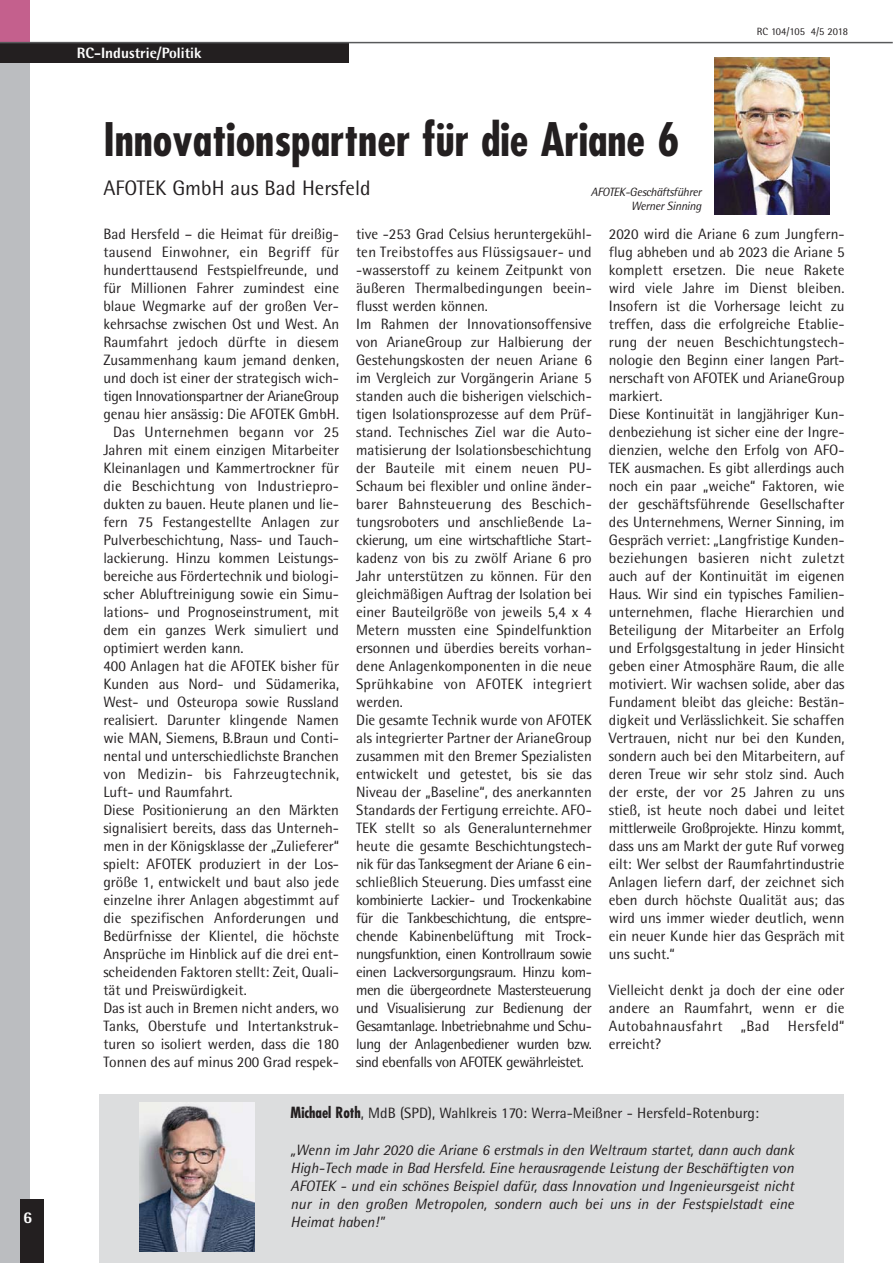
<style>
.page{position:relative;width:893px;height:1263px;background:#fff}
.page>*{position:absolute;margin:0;border:0;box-sizing:border-box;transform-origin:0 0}
.t1{font:700 condensed 45px "Futura";color:#231f20}
.t2{font:21px "AT Rotis Semi Sans";color:#231f20}
.t3{font:800 16.5px "AT Rotis Semi Sans";color:#fff}
.t4{font:15px/18px "AT Rotis Semi Sans";color:#231f20}
.t5{font:italic 15px/18px "AT Rotis Semi Sans";color:#231f20;text-align:justify}
.t6{font:15px "AT Rotis Semi Sans";letter-spacing:-.025em;color:#231f20}
.t7{font:15px "AT Rotis Semi Sans";letter-spacing:.02em;color:#231f20}
.t8{font:800 15px "AT Rotis Semi Sans";color:#fff}
.t9{font:italic 12px/13.5px "AT Rotis Semi Sans";letter-spacing:-.025em;color:#231f20;text-align:right}
.t10{font:10.5px "AT Rotis Semi Sans";color:#231f20}
.s1{font-family:"Futura";font-weight:700;font-stretch:condensed}
</style>
<div class="page">
<div style="left:0;top:0;width:30px;height:1263px;background:#bbbdc0"></div>
<div style="left:0;top:0;width:30px;height:43px;background:#c4608d"></div>
<div style="left:21px;top:1199px;width:23px;height:64px;background:#231f20"></div>
<div style="left:0;top:42px;width:349px;height:21px;background:#231f20"></div>
<hr style="left:0;top:42px;width:892px;height:1px;background:#58595b">
<img style="left:714px;top:57px;width:115px;height:157px">
<div style="left:99px;top:1094px;width:744px;height:169px;background:#dcddde"></div>
<img style="left:139px;top:1102px;width:115px;height:149px">
<p class="t3" style="left:23px;top:1212px;width:11px">6</p>
<p class="t8" style="left:77px;top:48px;width:126px">RC-Industrie/Politik</p>
<h1 class="t1" style="left:103px;top:120px;width:577px">Innovationspartner für die Ariane 6</h1>
<h2 class="t2" style="left:103px;top:180px;width:269px">AFOTEK GmbH aus Bad Hersfeld</h2>
<p class="t9" style="left:591px;top:187px;width:112px">AFOTEK-Geschäftsführer<br>Werner Sinning</p>
<p class="t10" style="left:757px;top:28px;width:93px">RC 104/105 4/5 2018</p>
<p class="t4" style="left:103px;top:227px;width:237px">Bad Hersfeld – die Heimat für dreißig-</p>
<p class="t4" style="left:103px;top:245px;width:237px">tausend Einwohner, ein Begriff für</p>
<p class="t4" style="left:103px;top:263px;width:237px">hunderttausend Festspielfreunde, und</p>
<p class="t4" style="left:103px;top:281px;width:237px">für Millionen Fahrer zumindest eine</p>
<p class="t4" style="left:103px;top:299px;width:237px">blaue Wegmarke auf der großen Ver -</p>
<p class="t4" style="left:103px;top:317px;width:237px">kehrsachse zwischen Ost und West. An</p>
<p class="t4" style="left:103px;top:335px;width:237px">Raumfahrt jedoch dürfte in diesem</p>
<p class="t4" style="left:103px;top:353px;width:237px">Zusammenhang kaum jemand denken,</p>
<p class="t4" style="left:103px;top:371px;width:237px">und doch ist einer der strategisch wich-</p>
<p class="t6" style="left:103px;top:391px;width:237px">tigen Innovationspartner der ArianeGroup</p>
<p class="t4" style="left:103px;top:407px;width:237px">genau hier ansässig: Die AFOTEK GmbH.</p>
<p class="t4" style="left:113px;top:425px;width:227px">Das Unternehmen begann vor 25</p>
<p class="t4" style="left:103px;top:443px;width:237px">Jahren mit einem einzigen Mitarbeiter</p>
<p class="t4" style="left:103px;top:461px;width:237px">Kleinanlagen und Kammertrockner für</p>
<p class="t4" style="left:103px;top:479px;width:237px">die Beschichtung von Industriepro -</p>
<p class="t4" style="left:103px;top:497px;width:237px">dukten zu bauen. Heute planen und lie-</p>
<p class="t4" style="left:103px;top:515px;width:237px">fern 75 Festangestellte Anlagen zur</p>
<p class="t4" style="left:103px;top:533px;width:237px">Pulverbeschichtung, Nass- und Tauch -</p>
<p class="t4" style="left:103px;top:551px;width:237px">lackierung. Hinzu kommen Leistungs -</p>
<p class="t4" style="left:103px;top:569px;width:237px">bereiche aus Fördertechnik und biologi-</p>
<p class="t4" style="left:103px;top:587px;width:237px">scher Abluftreinigung sowie ein Simu -</p>
<p class="t4" style="left:103px;top:605px;width:237px">lations- und Prognoseinstrument, mit</p>
<p class="t4" style="left:103px;top:623px;width:237px">dem ein ganzes Werk simuliert und</p>
<p class="t4" style="left:103px;top:641px;width:142px">optimiert werden kann.</p>
<p class="t4" style="left:103px;top:659px;width:237px">400 Anlagen hat die AFOTEK bisher für</p>
<p class="t4" style="left:103px;top:677px;width:237px">Kunden aus Nord- und Südamerika,</p>
<p class="t4" style="left:103px;top:695px;width:237px">West- und Osteuropa sowie Russland</p>
<p class="t4" style="left:103px;top:713px;width:237px">realisiert. Darunter klingende Namen</p>
<p class="t4" style="left:103px;top:731px;width:237px">wie MAN, Siemens, B.Braun und Conti -</p>
<p class="t4" style="left:103px;top:749px;width:237px">nental und unterschiedlichste Branchen</p>
<p class="t7" style="left:103px;top:769px;width:237px">von Medizin- bis Fahrzeugtechnik,</p>
<p class="t4" style="left:103px;top:785px;width:131px">Luft- und Raumfahrt.</p>
<p class="t4" style="left:103px;top:803px;width:237px">Diese Positionierung an den Märkten</p>
<p class="t4" style="left:103px;top:821px;width:237px">signalisiert bereits, dass das Unterneh -</p>
<p class="t4" style="left:103px;top:839px;width:237px">men in der Königsklasse der „Zulieferer“</p>
<p class="t4" style="left:103px;top:857px;width:237px">spielt: AFOTEK produziert in der Los -</p>
<p class="t4" style="left:103px;top:875px;width:237px">größe 1, entwickelt und baut also jede</p>
<p class="t4" style="left:103px;top:893px;width:237px">einzelne ihrer Anlagen abgestimmt auf</p>
<p class="t4" style="left:103px;top:911px;width:237px">die spezifischen Anforderungen und</p>
<p class="t4" style="left:103px;top:929px;width:237px">Bedürfnisse der Klientel, die höchste</p>
<p class="t4" style="left:103px;top:947px;width:237px">Ansprüche im Hinblick auf die drei ent-</p>
<p class="t4" style="left:103px;top:965px;width:237px">scheidenden Faktoren stellt: Zeit, Quali -</p>
<p class="t4" style="left:103px;top:983px;width:145px">tät und Preiswürdigkeit.</p>
<p class="t4" style="left:103px;top:1001px;width:237px">Das ist auch in Bremen nicht anders, wo</p>
<p class="t4" style="left:103px;top:1019px;width:237px">Tanks, Oberstufe und Intertank struk -</p>
<p class="t4" style="left:103px;top:1037px;width:237px">turen so isoliert werden, dass die 180</p>
<p class="t4" style="left:103px;top:1055px;width:237px">Tonnen des auf minus 200 Grad respek-</p>
<p class="t4" style="left:356px;top:227px;width:237px">tive -253 Grad Celsius heruntergekühl&shy;ten Treibstoffes aus Flüssigsauer- und -wasserstoff zu keinem Zeitpunkt von äußeren Thermalbedingungen beein&shy;flusst werden können.<br>Im Rahmen der Innovationsoffensive von ArianeGroup zur Halbierung der Gestehungskosten der neuen Ariane 6 im Vergleich zur Vorgängerin Ariane 5 standen auch die bisherigen vielschich&shy;tigen Isolationsprozesse auf dem Prüf - stand. Technisches Ziel war die Auto - matisierung der Isolationsbe schichtung der Bauteile mit einem neuen PU-Schaum bei flexibler und online änder&shy;barer Bahnsteuerung des Beschich - tungsroboters und anschließende La - ckie rung, um eine wirtschaftliche Start - kadenz von bis zu zwölf Ariane 6 pro Jahr unterstützen zu können. Für den gleichmäßigen Auftrag der Isolation bei einer Bauteilgröße von jeweils 5,4 x 4<br>Metern mussten eine Spindelfunktion ersonnen und überdies bereits vorhan&shy;dene Anlagenkomponenten in die neue Sprühkabine von AFOTEK integriert werden.<br>Die gesamte Technik wurde von AFOTEK als integrierter Partner der ArianeGroup zusammen mit den Bremer Spezialisten entwickelt und getestet, bis sie das Niveau der „Baseline“, des anerkannten Standards der Fertigung erreichte. AFO-TEK stellt so als Generalunternehmer heute die gesamte Beschichtungs tech - nik für das Tanksegment der Ariane 6 ein&shy;schließlich Steuerung. Dies um fasst eine kombinierte Lackier- und Trocken kabine für die Tankbe schich tung, die entspre&shy;chende Kabinenbe lüftung mit Trock - nungs funktion, einen Kontroll raum sowie einen Lackversor gungsraum. Hinzu kom&shy;men die übergeordnete Master steue rung und Visuali sie rung zur Bedienung der Gesamtan lage. Inbetriebnahme und Schu - lung der Anlagenbediener wurden bzw. sind ebenfalls von AFOTEK gewährleistet.</p>
<p class="t4" style="left:609px;top:227px;width:237px">2020 wird die Ariane 6 zum Jungfern - flug abheben und ab 2023 die Ariane 5 komplett ersetzen. Die neue Rakete wird viele Jahre im Dienst bleiben.<br>Insofern ist die Vorhersage leicht zu treffen, dass die erfolgreiche Etablie - rung der neuen Beschichtungs tech - nologie den Beginn einer langen Par t - nerschaft von AFOTEK und ArianeGroup markiert.<br>Diese Kontinuität in langjähriger Kun - denbeziehung ist sicher eine der Ingre - dienzien, welche den Erfolg von AFO-TEK ausmachen. Es gibt allerdings auch noch ein paar „weiche“ Faktoren, wie der geschäftsführende Gesell schafter des Unternehmens, Werner Sinning, im Gespräch verriet: „Lang fristige Kunden - beziehungen basieren nicht zuletzt auch auf der Kontinuität im eigenen Haus. Wir sind ein typisches Familien - unternehmen, flache Hierarchien und Beteiligung der Mitarbeiter an Erfolg und Erfolgsgestaltung in jeder Hinsicht geben einer Atmosphäre Raum, die alle motiviert. Wir wachsen solide, aber das Fundament bleibt das gleiche: Bestän - digkeit und Verlässlichkeit. Sie schaffen Vertrauen, nicht nur bei den Kunden, sondern auch bei den Mitarbeitern, auf deren Treue wir sehr stolz sind. Auch der erste, der vor 25 Jahren zu uns stieß, ist heute noch dabei und leitet mittlerweile Großprojekte. Hinzu kommt, dass uns am Markt der gute Ruf vorweg eilt: Wer selbst der Raumfahrtindustrie Anlagen liefern darf, der zeichnet sich eben durch höchste Qualität aus; das wird uns immer wieder deutlich, wenn ein neuer Kunde hier das Gespräch mit uns sucht.“</p>
<p class="t4" style="left:609px;top:983px;width:237px;text-align:justify">Vielleicht denkt ja doch der eine oder andere an Raumfahrt, wenn er die Autobahnausfahrt „Bad Hersfeld“ erreicht?</p>
<p class="t4" style="left:290px;top:1105px;width:470px"><span class="s1">Michael Roth</span>, MdB (SPD), Wahlkreis 170: Werra-Meißner - Hersfeld-Rotenburg:</p>
<p class="t5" style="left:290px;top:1142px;width:505px">„Wenn im Jahr 2020 die Ariane 6 erstmals in den Weltraum startet, dann auch dank High-Tech made in Bad Hersfeld. Eine herausragende Leistung der Beschäftigten von AFOTEK - und ein schönes Beispiel dafür, dass Innovation und Ingenieursgeist nicht nur in den großen Metropolen, sondern auch bei uns in der Festspielstadt eine Heimat haben!"</p>
</div>
